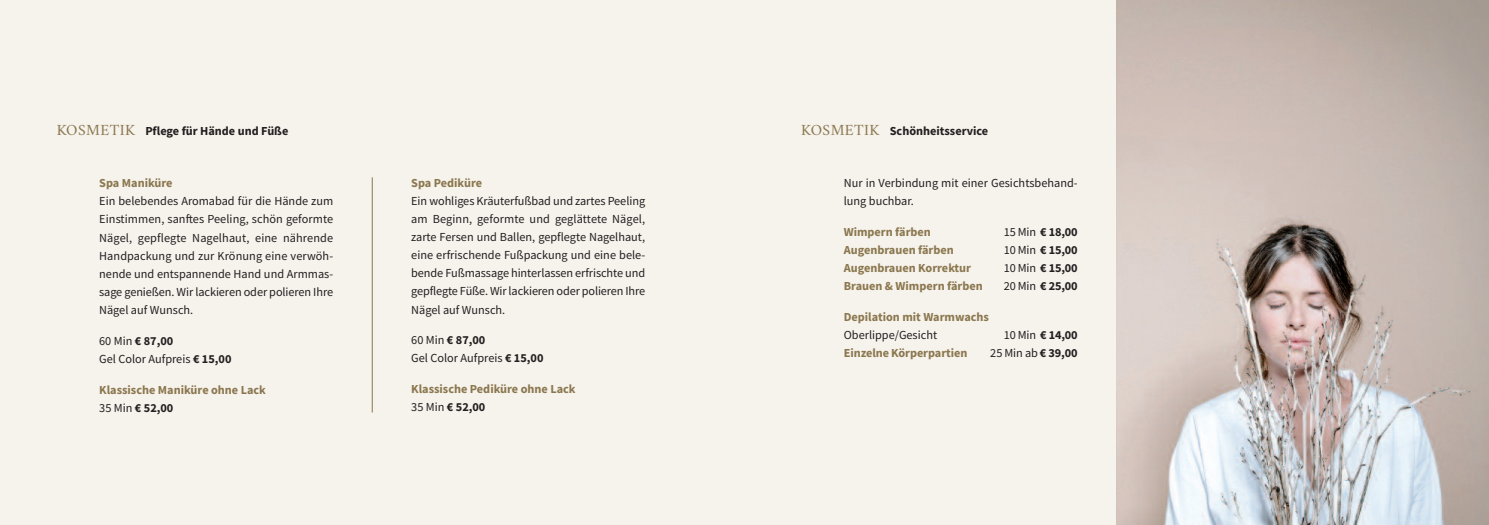
<style>
.page{position:relative;width:1489px;height:525px;background:#fff}
.page>*{position:absolute;margin:0;border:0;box-sizing:border-box;transform-origin:0 0}
.t1{font:12.25px/18.1px "Source Sans Pro";color:#231f20}
.t2{font:700 12.25px/18.1px "Source Sans Pro";color:#8a774e}
.t3{font:700 12.25px "Source Sans Pro";color:#231f20}
.s1{font-family:"Amiri";font-weight:400;font-size:15.62px;color:#8a774e}
.s2{font-weight:700}
.s3{font-weight:400;color:#231f20}
.s4{color:#231f20}
.s5{font-weight:400}
</style>
<div class="page">
<div style="left:733px;top:0;width:755px;height:524px;background:#f6f2ec"></div>
<img style="left:1116px;top:0;width:372px;height:524px">
<div style="left:0;top:0;width:755px;height:524px;background:#f6f2ec"></div>
<hr style="left:372px;top:177px;width:1px;height:235px;background:#8a774e">
<p class="t3" style="left:57px;top:122px;width:233px"><span class="s1">kOSmEtIk</span> Pflege für hände und Füße</p>
<p class="t2" style="left:99px;top:173px;width:75px">spa maniküre</p>
<p class="t1" style="left:99px;top:192px;width:235px;text-align:justify">Ein belebendes Aromabad für die Hände zum Einstimmen, sanftes Peeling, schön geformte Nägel, gepflegte Nagelhaut, eine nährende Handpackung und zur Krönung eine verwöh&shy;nende und entspannende Hand und Armmas&shy;sage genießen. Wir lackieren oder polieren Ihre Nägel auf Wunsch.</p>
<p class="t1" style="left:99px;top:331px;width:134px">60 Min <span class="s2">€ 87,00<br></span>Gel Color Aufpreis <span class="s2">€ 15,00</span></p>
<p class="t2" style="left:99px;top:380px;width:168px">Klassische maniküre ohne Lack<br><span class="s3">35 Min</span> <span class="s4">€ 52,00</span></p>
<p class="t2" style="left:411px;top:173px;width:72px">spa Pediküre</p>
<p class="t1" style="left:411px;top:191px;width:235px;text-align:justify">Ein wohliges Kräuterfußbad und zartes Peeling am Beginn, geformte und geglättete Nägel, zarte Fersen und Ballen, gepflegte Nagelhaut, eine erfrischende Fußpackung und eine bele&shy;bende Fußmassage hinterlassen erfrischte und gepflegte Füße. Wir lackieren oder polieren Ihre Nägel auf Wunsch.</p>
<p class="t1" style="left:411px;top:330px;width:134px">60 Min <span class="s2">€ 87,00<br></span>Gel Color Aufpreis <span class="s2">€ 15,00</span></p>
<p class="t2" style="left:411px;top:379px;width:166px">Klassische Pediküre ohne Lack<br><span class="s3">35 Min</span> <span class="s4">€ 52,00</span></p>
<p class="t3" style="left:801px;top:122px;width:188px"><span class="s1">kOSmEtIk</span> schönheitsservice</p>
<p class="t1" style="left:843px;top:173px;width:235px">Nur in Verbindung mit einer Gesichtsbehand&shy;lung buchbar.</p>
<p class="t2" style="left:843px;top:222px;width:89px">Wimpern färben</p>
<p class="t3" style="left:1003px;top:224px;width:75px"><span class="s5">15 Min</span> € 18,00</p>
<p class="t2" style="left:843px;top:240px;width:112px">augenbrauen färben</p>
<p class="t3" style="left:1003px;top:242px;width:75px"><span class="s5">10 Min</span> € 15,00</p>
<p class="t2" style="left:843px;top:258px;width:129px">augenbrauen Korrektur</p>
<p class="t3" style="left:1003px;top:260px;width:75px"><span class="s5">10 Min</span> € 15,00</p>
<p class="t2" style="left:843px;top:277px;width:140px">Brauen &amp; Wimpern färben</p>
<p class="t3" style="left:1003px;top:278px;width:75px"><span class="s5">20 Min</span> € 25,00</p>
<p class="t2" style="left:843px;top:307px;width:147px">Depilation mit Warmwachs</p>
<p class="t1" style="left:843px;top:325px;width:95px">Oberlippe/Gesicht</p>
<p class="t3" style="left:1003px;top:327px;width:75px"><span class="s5">10 Min</span> € 14,00</p>
<p class="t2" style="left:843px;top:343px;width:125px">einzelne Körperpartien</p>
<p class="t1" style="left:990px;top:343px;width:89px">25 Min ab <span class="s2">€ 39,00</span></p>
</div>
